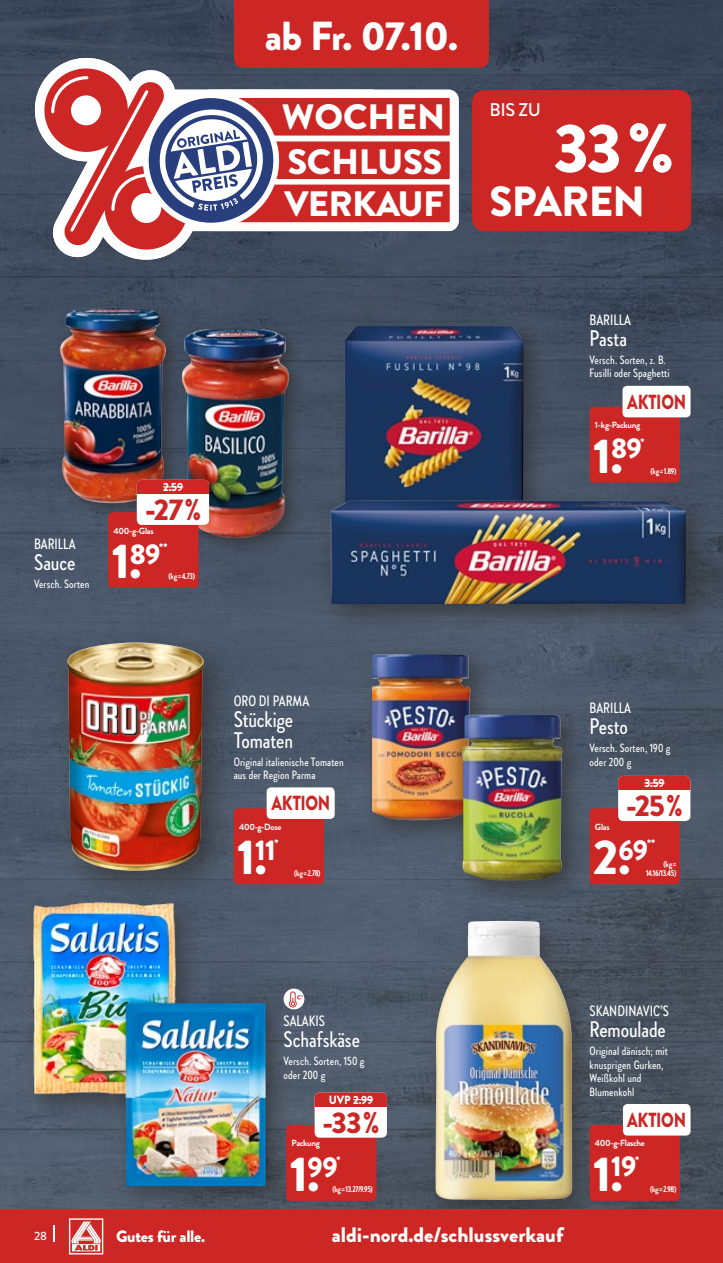
<style>
.page{position:relative;width:723px;height:1263px;background:#fff}
.page>*{position:absolute;margin:0;border:0;box-sizing:border-box;transform-origin:0 0}
.t1{font:900 69px "Brandon Grotesque";color:#fff}
.t2{font:900 48.9px "Brandon Grotesque";color:#fff}
.t3{font:900 42.15px "Brandon Grotesque";letter-spacing:-.02em;color:#fff}
.t4{font:900 40.5px "Brandon Grotesque";letter-spacing:-.03em;color:#fff}
.t5{font:900 35.25px/43.3px "Brandon Grotesque";letter-spacing:-.01em;color:#fff;text-align:justify}
.t6{font:900 30px "Brandon Grotesque";color:#cc2625}
.t7{font:500 22.5px/21px "Brandon Grotesque Cond";letter-spacing:-.005em;color:#fff}
.t8{font:900 21px "Brandon Grotesque";color:#fff}
.t9{font:900 20.4px "Brandon Grotesque";letter-spacing:-.015em;color:#cc2625;scale:.79 1}
.t10{font:500 18.3px "Brandon Grotesque";color:#fff}
.t11{font:900 16.5px "Brandon Grotesque";letter-spacing:-.015em;color:#fff}
.t12{font:500 15px "Brandon Grotesque Cond";color:#fff}
.t13{font:500 12px/13.5px "Brandon Grotesque Cond";letter-spacing:.01em;color:#fff}
.t14{font:500 12px "Brandon Grotesque";color:#fff}
.t15{font:900 11.85px "Brandon Grotesque";letter-spacing:-.01em;color:#fff;scale:.95 1}
.t16{font:900 11.1px "Brandon Grotesque";color:#fff}
.t17{font:700 9px "Brandon Grotesque";letter-spacing:-.04em;color:#fff}
.t18{font:700 8.55px/9px "Brandon Grotesque Cond";letter-spacing:-.035em;color:#fff;text-align:right;scale:1.05 1}
</style>
<div class="page">
<img style="left:0;top:0;width:723px;height:1210px">
<div style="left:363px;top:645px;width:131px;height:200px;background:#2a2521;opacity:.5"></div>
<img style="left:372px;top:654px;width:99px;height:166px">
<div style="left:55px;top:302px;width:129px;height:218px;background:#2a2521;opacity:.5"></div>
<img style="left:60px;top:307px;width:106px;height:196px">
<div style="left:176px;top:323px;width:131px;height:234px;background:#2a2521;opacity:.5"></div>
<img style="left:182px;top:330px;width:107px;height:209px">
<div style="left:22px;top:892px;width:182px;height:231px;background:#2a2521;opacity:.5"></div>
<img style="left:11px;top:884px;width:194px;height:212px">
<div style="left:116px;top:994px;width:175px;height:218px;background:#2a2521;opacity:.5"></div>
<img style="left:108px;top:983px;width:173px;height:227px">
<div style="left:336px;top:316px;width:212px;height:240px;background:#2a2521;opacity:.5"></div>
<img style="left:345px;top:326px;width:179px;height:164px">
<div style="left:319px;top:490px;width:396px;height:144px;background:#2a2521;opacity:.5"></div>
<img style="left:331px;top:500px;width:355px;height:104px">
<div style="left:453px;top:705px;width:134px;height:200px;background:#2a2521;opacity:.5"></div>
<img style="left:462px;top:714px;width:101px;height:167px">
<div style="left:55px;top:630px;width:182px;height:275px;background:#2a2521;opacity:.5"></div>
<img style="left:67px;top:642px;width:137px;height:229px">
<div style="left:425px;top:914px;width:172px;height:313px;background:#2a2521;opacity:.4"></div>
<img style="left:435px;top:921px;width:137px;height:279px">
<div style="left:108px;top:512px;width:91px;height:76px;background:#cc2625;border-radius:5px"></div>
<div style="left:137px;top:480px;width:72px;height:45px;background:#fff;border-radius:5px"></div>
<div style="left:137px;top:480px;width:72px;height:14px;background:#cc2625"></div>
<svg style="left:163px;top:486px;width:20px;height:1px"></svg>
<div style="left:589px;top:808px;width:91px;height:76px;background:#cc2625;border-radius:5px"></div>
<div style="left:618px;top:776px;width:72px;height:45px;background:#fff;border-radius:5px"></div>
<div style="left:618px;top:776px;width:72px;height:14px;background:#cc2625"></div>
<svg style="left:644px;top:783px;width:20px;height:1px"></svg>
<div style="left:589px;top:407px;width:91px;height:76px;background:#cc2625;border-radius:5px"></div>
<div style="left:622px;top:386px;width:68px;height:31px;background:#fff;border-radius:4px"></div>
<div style="left:286px;top:1125px;width:90px;height:76px;background:#cc2625;border-radius:5px"></div>
<div style="left:315px;top:1092px;width:72px;height:46px;background:#fff;border-radius:5px"></div>
<div style="left:315px;top:1092px;width:72px;height:14px;background:#cc2625"></div>
<svg style="left:353px;top:1099px;width:20px;height:1px"></svg>
<div style="left:284px;top:988px;width:20px;height:21px;background:#fff;border-radius:50%"></div>
<svg style="left:289px;top:991px;width:14px;height:16px"></svg>
<div style="left:234px;top:808px;width:90px;height:76px;background:#cc2625;border-radius:5px"></div>
<div style="left:267px;top:787px;width:68px;height:32px;background:#fff;border-radius:4px"></div>
<div style="left:472px;top:90px;width:219px;height:141px;background:#cc2625;border-radius:13px"></div>
<div style="left:589px;top:1125px;width:91px;height:76px;background:#cc2625;border-radius:5px"></div>
<div style="left:623px;top:1104px;width:67px;height:31px;background:#fff;border-radius:4px"></div>
<div style="left:0;top:1210px;width:723px;height:53px;background:#cc2625"></div>
<svg style="left:69px;top:1218px;width:34px;height:36px"></svg>
<svg style="left:53px;top:1225px;width:2px;height:17px"></svg>
<div style="left:35px;top:58px;width:103px;height:103px;background:#fff;border-radius:50%"></div>
<svg style="left:44px;top:0;width:445px;height:261px"></svg>
<p class="t12" style="left:34px;top:534px;width:43px">BARILLA</p>
<h3 class="t7" style="left:34px;top:552px;width:43px">Sauce</h3>
<p class="t13" style="left:34px;top:577px;width:57px">Versch. Sorten</p>
<p class="t15" style="left:163px;top:478px;width:23px">2.59</p>
<h3 class="t6" style="left:145px;top:488px;width:57px">-27%</h3>
<p class="t17" style="left:114px;top:524px;width:42px">400-g-Glas</p>
<h2 class="t2" style="left:112px;top:526px;width:50px">1.<sup>89</sup></h2>
<p class="t16" style="left:159px;top:539px;width:10px">**</p>
<p class="t18" style="left:169px;top:572px;width:27px">(kg = 4.73)</p>
<h3 class="t4" style="left:265px;top:8px;width:195px">ab Fr. 07.10.</h3>
<h3 class="t5" style="left:282px;top:96px;width:165px">WOCHEN SCHLUSS VERKAUF</h3>
<h3 class="t10" style="left:489px;top:97px;width:53px">BIS ZU</h3>
<h1 class="t1" style="left:553px;top:99px;width:122px">33%</h1>
<h3 class="t3" style="left:490px;top:171px;width:157px">SPAREN</h3>
<p class="t12" style="left:589px;top:310px;width:43px">BARILLA</p>
<h3 class="t7" style="left:589px;top:328px;width:39px">Pasta</h3>
<p class="t13" style="left:589px;top:353px;width:82px">Versch. Sorten, z. B.<br>Fusilli oder Spaghetti</p>
<h3 class="t9" style="left:627px;top:387px;width:76px">AKTION</h3>
<p class="t17" style="left:595px;top:419px;width:47px">1-kg-Packung</p>
<h2 class="t2" style="left:593px;top:421px;width:50px">1.<sup>89</sup></h2>
<p class="t16" style="left:640px;top:434px;width:6px">*</p>
<p class="t18" style="left:650px;top:466px;width:26px">(kg = 1.89)</p>
<p class="t12" style="left:234px;top:690px;width:77px">ORO DI PARMA</p>
<h3 class="t7" style="left:234px;top:708px;width:61px">Stückige<br>Tomaten</h3>
<p class="t13" style="left:234px;top:754px;width:112px">Original italienische Tomaten aus der Region Parma</p>
<h3 class="t9" style="left:271px;top:789px;width:76px">AKTION</h3>
<p class="t17" style="left:239px;top:820px;width:44px">400-g-Dose</p>
<h2 class="t2" style="left:237px;top:823px;width:40px">1.<sup>11</sup></h2>
<p class="t16" style="left:275px;top:836px;width:6px">*</p>
<p class="t18" style="left:294px;top:868px;width:26px">(kg = 2.78)</p>
<p class="t12" style="left:589px;top:698px;width:43px">BARILLA</p>
<h3 class="t7" style="left:589px;top:716px;width:40px">Pesto</h3>
<p class="t13" style="left:589px;top:741px;width:82px">Versch. Sorten, 190 g oder 200 g</p>
<p class="t15" style="left:644px;top:774px;width:23px">3.59</p>
<p class="t17" style="left:595px;top:820px;width:16px">Glas</p>
<h3 class="t6" style="left:626px;top:784px;width:58px">-25%</h3>
<h2 class="t2" style="left:593px;top:823px;width:57px">2.<sup>69</sup></h2>
<p class="t16" style="left:647px;top:836px;width:10px">**</p>
<p class="t18" style="left:646px;top:859px;width:30px">(kg =<br>14.16/13.45)</p>
<p class="t14" style="left:34px;top:1227px;width:15px">28</p>
<h3 class="t11" style="left:116px;top:1225px;width:91px">Gutes für alle.</h3>
<p class="t12" style="left:284px;top:1011px;width:43px">SALAKIS</p>
<h3 class="t7" style="left:284px;top:1029px;width:78px">Schafskäse</h3>
<p class="t13" style="left:284px;top:1054px;width:82px">Versch. Sorten, 150 g oder 200 g</p>
<p class="t15" style="left:329px;top:1091px;width:48px">UVP 2.99</p>
<h3 class="t6" style="left:322px;top:1101px;width:58px">-33%</h3>
<p class="t17" style="left:291px;top:1137px;width:30px">Packung</p>
<h2 class="t2" style="left:290px;top:1139px;width:50px">1.<sup>99</sup></h2>
<p class="t16" style="left:336px;top:1152px;width:6px">*</p>
<p class="t18" style="left:332px;top:1184px;width:40px">(kg = 13.27/9.95)</p>
<h3 class="t8" style="left:332px;top:1220px;width:233px">aldi-nord.de/schlussverkauf</h3>
<p class="t12" style="left:589px;top:1001px;width:81px">SKANDINAVIC’S</p>
<h3 class="t7" style="left:589px;top:1019px;width:78px">Remoulade</h3>
<p class="t13" style="left:589px;top:1044px;width:80px">Original dänisch; mit knusprigen Gurken,<br>Weißkohl und<br>Blumenkohl</p>
<h3 class="t9" style="left:627px;top:1105px;width:76px">AKTION</h3>
<p class="t17" style="left:595px;top:1137px;width:51px">400-g-Flasche</p>
<h2 class="t2" style="left:593px;top:1139px;width:45px">1.<sup>19</sup></h2>
<p class="t16" style="left:635px;top:1152px;width:6px">*</p>
<p class="t18" style="left:650px;top:1184px;width:27px">(kg = 2.98)</p>
</div>
